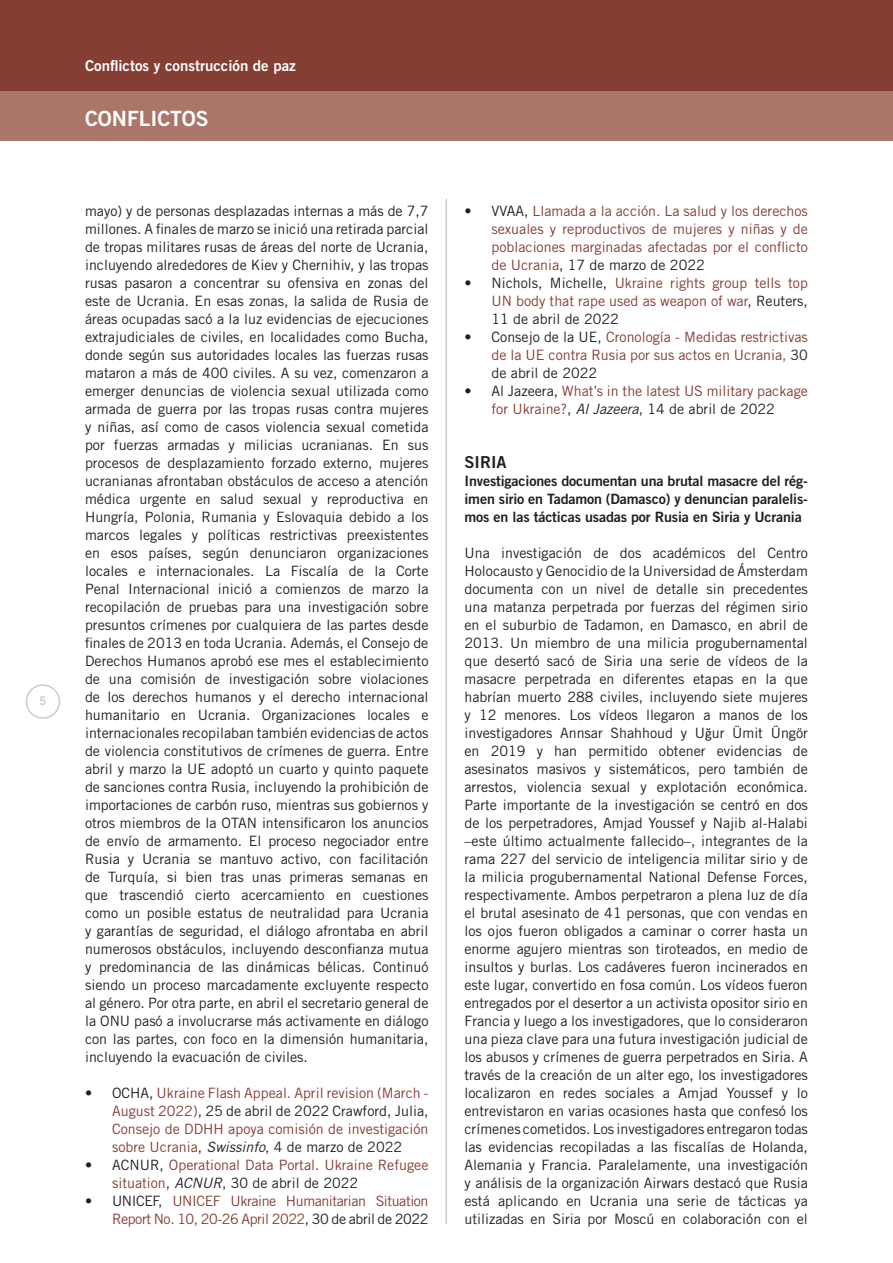
<style>
.page{position:relative;width:893px;height:1263px;background:#fff}
.page>*{position:absolute;margin:0;border:0;box-sizing:border-box;transform-origin:0 0}
.t1{font:21px "Trade Gothic LT Std Bd 2";color:#fff}
.t2{font:16.5px "Trade Gothic LT Std Bd 2";color:#231f20}
.t3{font:15px "Trade Gothic LT Std Bd 2";color:#fff}
.t4{font:14.25px/18px "Trade Gothic LT Std";color:#231f20;text-align:justify}
.t5{font:14.25px/18px "Trade Gothic LT Std";color:#843e34;text-align:justify}
.t6{font:14.25px/18px "Trade Gothic LT Std Bd 2";letter-spacing:-.01em;color:#231f20;text-align:justify}
.t7{font:14.25px/18px "Trade Gothic LT Std";letter-spacing:-.03em;color:#843e34;text-align:right}
.t8{font:12px "Trade Gothic LT Std Bd 2";color:#ccc}
.s1{color:#231f20}
.s2{font-style:italic;color:#231f20}
.s3{font-family:"Calibri"}
</style>
<div class="page">
<div style="left:0;top:0;width:893px;height:91px;background:#843e34"></div>
<div style="left:0;top:91px;width:893px;height:49px;background:#aa7669"></div>
<div style="left:26px;top:684px;width:34px;height:35px;border:2px solid #ccc;border-radius:50%"></div>
<hr style="left:446px;top:199px;width:1px;height:1025px;background:#ccc">
<p class="t8" style="left:39px;top:693px;width:9px">5</p>
<p class="t3" style="left:85px;top:57px;width:212px">Conflictos y construcción de paz</p>
<p class="t1" style="left:85px;top:105px;width:125px">CONFLICTOS</p>
<p class="t4" style="left:85px;top:202px;width:345px">mayo) y de personas desplazadas internas a más de 7,7 millones. A finales de marzo se inició una retirada parcial de tropas militares rusas de áreas del norte de Ucrania, incluyendo alrededores de Kiev y Chernihiv, y las tropas rusas pasaron a concentrar su ofensiva en zonas del este de Ucrania. En esas zonas, la salida de Rusia de áreas ocupadas sacó a la luz evidencias de ejecuciones extrajudiciales de civiles, en localidades como Bucha, donde según sus autoridades locales las fuerzas rusas mataron a más de 400 civiles. A su vez, comenzaron a emerger denuncias de violencia sexual utilizada como armada de guerra por las tropas rusas contra mujeres y niñas, así como de casos violencia sexual cometida por fuerzas armadas y milicias ucranianas. En sus procesos de desplazamiento forzado externo, mujeres ucranianas afrontaban obstáculos de acceso a atención médica urgente en salud sexual y reproductiva en Hungría, Polonia, Rumania y Eslovaquia debido a los marcos legales y políticas restrictivas preexistentes en esos países, según denunciaron organizaciones locales e internacionales. La Fiscalía de la Corte Penal Internacional inició a comienzos de marzo la recopilación de pruebas para una investigación sobre presuntos crímenes por cualquiera de las partes desde finales de 2013 en toda Ucrania. Además, el Consejo de Derechos Humanos aprobó ese mes el establecimiento de una comisión de investigación sobre violaciones de los derechos humanos y el derecho internacional humanitario en Ucrania. Organizaciones locales e internacionales recopilaban también evidencias de actos de violencia constitutivos de crímenes de guerra. Entre abril y marzo la UE adoptó un cuarto y quinto paquete de sanciones contra Rusia, incluyendo la prohibición de importaciones de carbón ruso, mientras sus gobiernos y otros miembros de la OTAN intensificaron los anuncios de envío de armamento. El proceso negociador entre Rusia y Ucrania se mantuvo activo, con facilitación de Turquía, si bien tras unas primeras semanas en que trascendió cierto acercamiento en cuestiones como un posible estatus de neutralidad para Ucrania y garantías de seguridad, el diálogo afrontaba en abril numerosos obstáculos, incluyendo desconfianza mutua y predominancia de las dinámicas bélicas. Continuó siendo un proceso marcadamente excluyente respecto al género. Por otra parte, en abril el secretario general de la ONU pasó a involucrarse más activamente en diálogo con las partes, con foco en la dimensión humanitaria, incluyendo la evacuación de civiles.</p>
<p class="t5" style="left:112px;top:1084px;width:318px;text-indent:-27px"><span class="s1">• OCHA,</span> Ukraine Flash Appeal. April revision (March - August 2022)<span class="s1">, 25 de abril de 2022 Crawford, Julia, </span>Consejo de DDHH apoya comisión de investigación sobre Ucrania<span class="s1">,</span> <span class="s2">Swissinfo</span><span class="s1">, 4 de marzo de 2022</span></p>
<p class="t5" style="left:112px;top:1156px;width:318px;text-indent:-27px"><span class="s1">• ACNUR,</span> Operational Data Portal. Ukraine Refugee situation<span class="s1">,</span> <span class="s2">ACNUR</span><span class="s1">, 30 de abril de 2022</span></p>
<p class="t7" style="left:85px;top:1192px;width:345px"><span class="s1">• UNICEF,</span> UNICEF Ukraine Humanitarian Situation<br>Report No. 10, 20-26 April 2022<span class="s1">, 30 de abril de 2022</span></p>
<p class="t5" style="left:491px;top:202px;width:318px;text-indent:-27px"><span class="s1">• VVAA,</span> Llamada a la acción. La salud y los derechos sexuales y reproductivos de mujeres y niñas y de poblaciones marginadas afectadas por el conflicto de Ucrania<span class="s1">, 17 de marzo de 2022</span></p>
<p class="t5" style="left:491px;top:274px;width:318px;text-indent:-27px"><span class="s1">• Nichols, Michelle,</span> Ukraine rights group tells top UN body that rape used as weapon of war<span class="s1">, Reuters, 11 de abril de 2022</span></p>
<p class="t5" style="left:491px;top:328px;width:318px;text-indent:-27px"><span class="s1">• Consejo de la UE,</span> Cronología - Medidas restrictivas de la UE contra Rusia por sus actos en Ucrania, <span class="s1">30 de abril de 2022</span></p>
<p class="t5" style="left:464px;top:382px;width:345px;text-align:center"><span class="s1">• Al Jazeera,</span> What’s in the latest US military package for Ukraine?<span class="s1">,</span> <span class="s2">Al Jazeera</span><span class="s1">, 14 de abril de 2022</span></p>
<p class="t2" style="left:464px;top:452px;width:44px">SIRIA</p>
<p class="t6" style="left:464px;top:472px;width:345px">Investigaciones documentan una brutal masacre del rég&shy;imen sirio en Tadamon (Damasco) y denuncian paralelis&shy;mos en las tácticas usadas por Rusia en Siria y Ucrania</p>
<p class="t4" style="left:464px;top:544px;width:345px">Una investigación de dos académicos del Centro Holocausto y Genocidio de la Universidad de Ámsterdam documenta con un nivel de detalle sin precedentes una matanza perpetrada por fuerzas del régimen sirio en el suburbio de Tadamon, en Damasco, en abril de 2013. Un miembro de una milicia progubernamental que desertó sacó de Siria una serie de vídeos de la masacre perpetrada en diferentes etapas en la que habrían muerto 288 civiles, incluyendo siete mujeres y 12 menores. Los vídeos llegaron a manos de los investigadores Annsar Shahhoud y U<span class="s3">ğ</span>ur Ümit Üngör en 2019 y han permitido obtener evidencias de asesinatos masivos y sistemáticos, pero también de arrestos, violencia sexual y explotación económica.<br>Parte importante de la investigación se centró en dos de los perpetradores, Amjad Youssef y Najib al-Halabi –este último actualmente fallecido–, integrantes de la rama 227 del servicio de inteligencia militar sirio y de la milicia progubernamental National Defense Forces, respectivamente. Ambos perpetraron a plena luz de día el brutal asesinato de 41 personas, que con vendas en los ojos fueron obligados a caminar o correr hasta un enorme agujero mientras son tiroteados, en medio de insultos y burlas. Los cadáveres fueron incinerados en este lugar, convertido en fosa común. Los vídeos fueron entregados por el desertor a un activista opositor sirio en Francia y luego a los investigadores, que lo consideraron una pieza clave para una futura investigación judicial de los abusos y crímenes de guerra perpetrados en Siria. A través de la creación de un alter ego, los investigadores localizaron en redes sociales a Amjad Youssef y lo entrevistaron en varias ocasiones hasta que confesó los crímenes cometidos. Los investigadores entregaron todas las evidencias recopiladas a las fiscalías de Holanda, Alemania y Francia. Paralelamente, una investigación y análisis de la organización Airwars destacó que Rusia está aplicando en Ucrania una serie de tácticas ya utilizadas en Siria por Moscú en colaboración con el</p>
</div>
